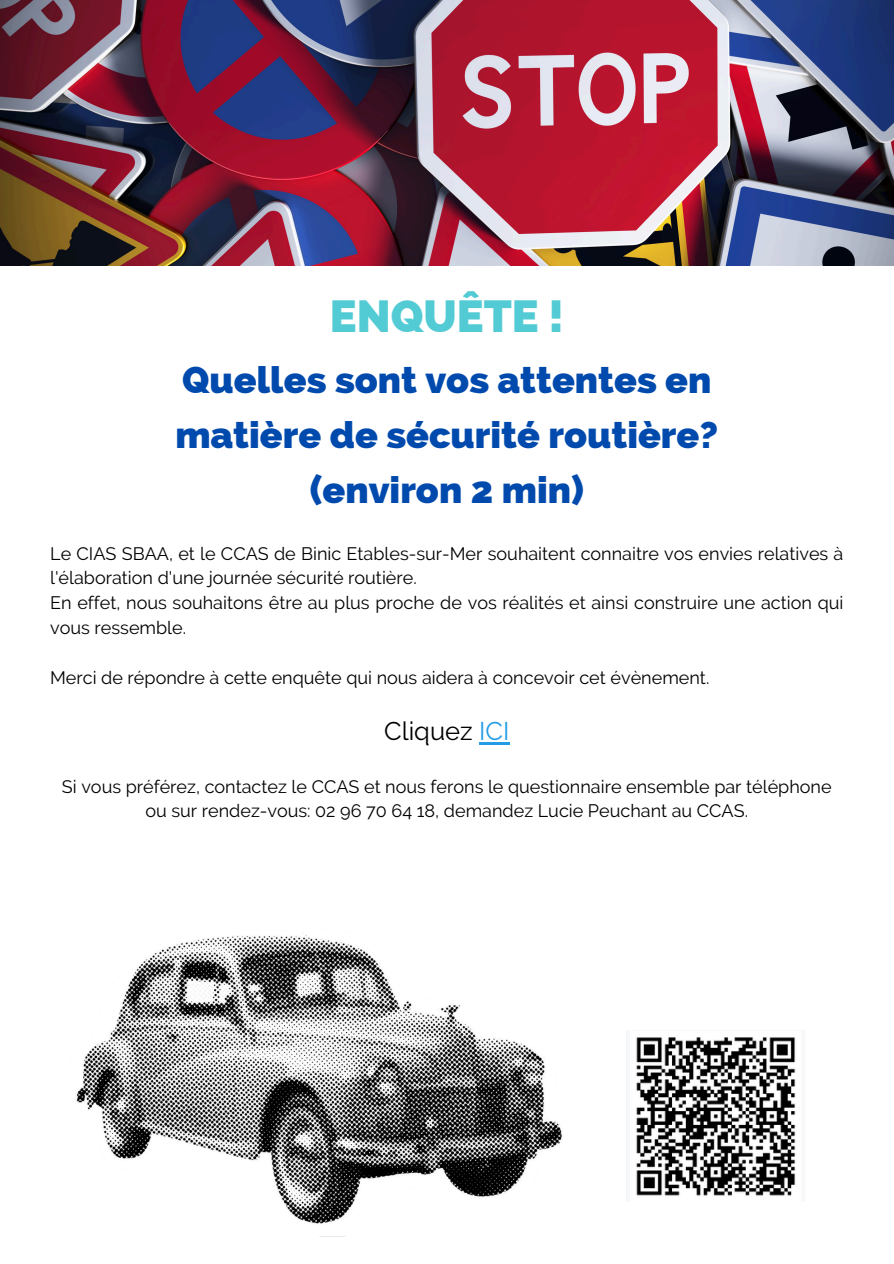
<style>
.page{position:relative;width:894px;height:1264px;background:#fff}
.page>*{position:absolute;margin:0;border:0;box-sizing:border-box;transform-origin:0 0}
.t1{font:800 45px "Raleway";color:#52cbd4}
.t2{font:800 37.5px/55.2px "Raleway";color:#004aad;text-align:center}
.t3{font:25.5px "Raleway";color:#000}
.t4{font:18px/24.8px "Raleway";color:#000}
.s1{color:#239ce5}
</style>
<div class="page">
<img style="left:0;top:0;width:893px;height:266px">
<img style="left:76px;top:935px;width:486px;height:302px">
<hr style="left:479px;top:742px;width:30px;height:2px;background:#239ce5">
<img style="left:626px;top:1030px;width:170px;height:171px">
<p class="t1" style="left:330px;top:290px;width:235px">ENQUÊTE !</p>
<p class="t2" style="left:175px;top:352px;width:544px">Quelles sont vos attentes en matière de sécurité routière? (environ 2 min)</p>
<h2 class="t4" style="left:50px;top:541px;width:794px">Le CIAS SBAA, et le CCAS de Binic Etables-sur-Mer souhaitent connaitre vos envies relatives à l'élaboration d'une journée sécurité routière.</h2>
<p class="t4" style="left:50px;top:590px;width:794px">En effet, nous souhaitons être au plus proche de vos réalités et ainsi construire une action qui vous ressemble.</p>
<p class="t4" style="left:50px;top:664px;width:660px">Merci de répondre à cette enquête qui nous aidera à concevoir cet évènement.</p>
<p class="t3" style="left:384px;top:715px;width:126px">Cliquez <span class="s1">ICI</span></p>
<h3 class="t4" style="left:62px;top:774px;width:771px;text-align:center">Si vous préférez, contactez le CCAS et nous ferons le questionnaire ensemble par téléphone ou sur rendez-vous: 02 96 70 64 18, demandez Lucie Peuchant au CCAS.</h3>
</div>
